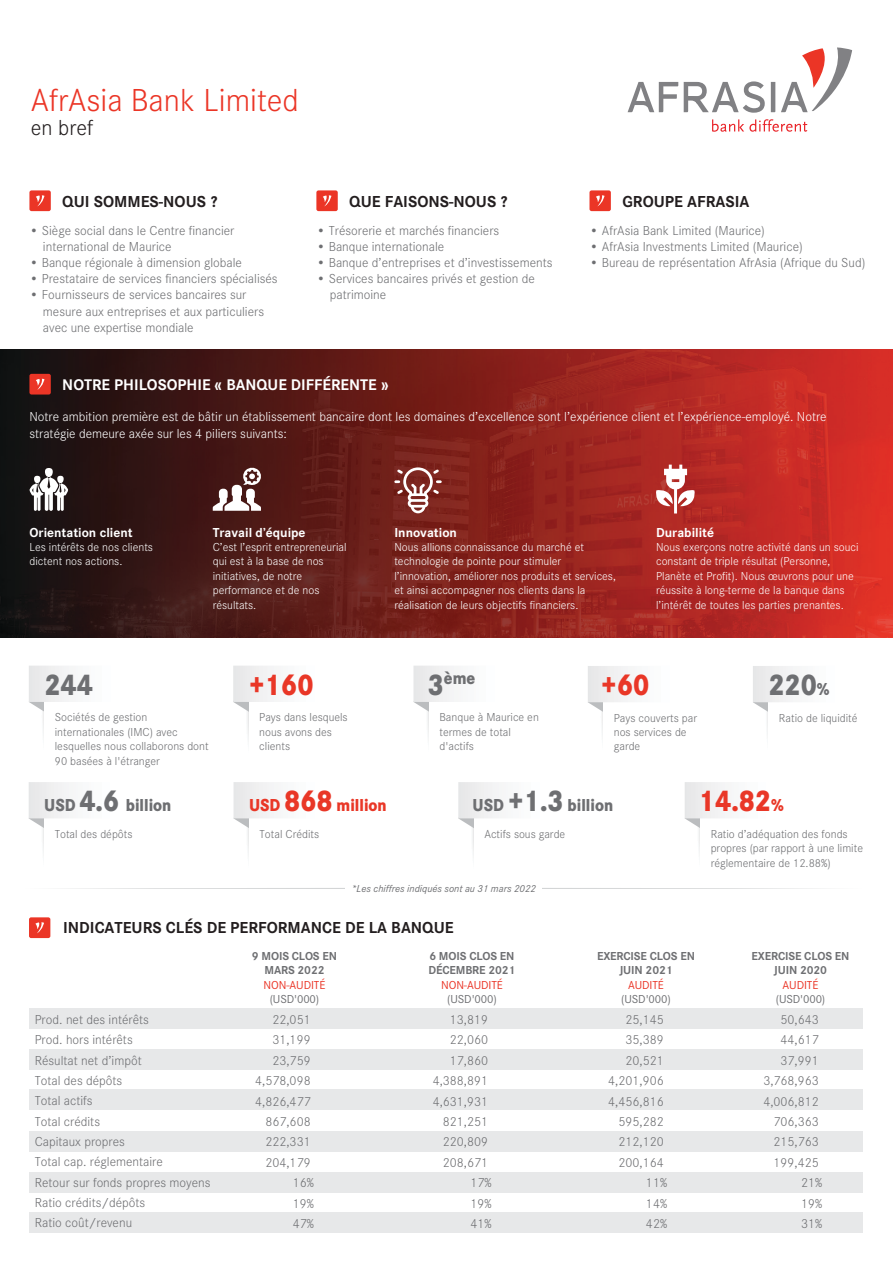
<style>
.page{position:relative;width:893px;height:1263px;background:#fff}
.page>*{position:absolute;margin:0;border:0;box-sizing:border-box;transform-origin:0 0}
.t1{font:300 33px "Corporate S";color:#eb3526}
.t2{font:800 31.05px "Corporate S";color:#e93727;scale:.85 1}
.t3{font:800 31.05px "Corporate S";color:#6e6f72;scale:.85 1}
.t4{font:300 22.5px "Corporate S";color:#231e1f}
.t5{font:800 18.15px "Corporate S";color:#6e6f72;scale:.85 1}
.t6{font:800 18px "Corporate S";color:#6e6f72;scale:.85 1}
.t7{font:800 18px "Corporate S";color:#e93727;scale:.85 1}
.t8{font:700 16.5px "Corporate S";color:#231e1f}
.t9{font:700 16.05px "Corporate S";color:#fff}
.t10{font:300 13.5px/20.4px "Corporate S";color:#6e6f72}
.t11{font:300 13.5px/16.2px "Corporate S";color:#fff}
.t12{font:700 13.5px "Corporate S";color:#fff}
.t13{font:300 12px/14.4px "Corporate S";color:#fff}
.t14{font:300 12px/14.4px "Corporate S";color:#6e6f72}
.t15{font:700 12px/14.4px "Corporate S";letter-spacing:-.01em;color:#6e6f72;text-align:center}
.t16{font:12px "Corporate S";letter-spacing:-.01em;color:#6e6f72}
.t17{font:12px "Corporate S";letter-spacing:-.01em;color:#ea3526}
.t18{font:italic 10.5px "Corporate S";color:#6e6f72}
.s1{font-size:31.05px}
.s2{font-size:18px}
</style>
<div class="page">
<img style="left:0;top:349px;width:893px;height:288px">
<div style="left:29px;top:917px;width:21px;height:21px;background:#eb3526;border-radius:2px"></div>
<svg style="left:35px;top:922px;width:9px;height:11px"></svg>
<div style="left:29px;top:374px;width:22px;height:20px;background:#eb3526;border-radius:2px"></div>
<svg style="left:36px;top:379px;width:8px;height:11px"></svg>
<div style="left:589px;top:190px;width:22px;height:21px;background:#eb3526;border-radius:2px"></div>
<svg style="left:596px;top:195px;width:8px;height:11px"></svg>
<div style="left:316px;top:190px;width:22px;height:21px;background:#eb3526;border-radius:2px"></div>
<svg style="left:323px;top:195px;width:8px;height:11px"></svg>
<div style="left:29px;top:190px;width:22px;height:21px;background:#eb3526;border-radius:2px"></div>
<svg style="left:36px;top:195px;width:8px;height:11px"></svg>
<svg style="left:712px;top:119px;width:95px;height:13px"></svg>
<svg style="left:628px;top:82px;width:50px;height:30px"></svg>
<svg style="left:684px;top:81px;width:81px;height:32px"></svg>
<svg style="left:771px;top:82px;width:4px;height:30px"></svg>
<svg style="left:781px;top:47px;width:71px;height:65px"></svg>
<div style="left:45px;top:468px;width:8px;height:9px;background:#fff;border-radius:4px"></div>
<svg style="left:30px;top:477px;width:38px;height:34px"></svg>
<div style="left:34px;top:476px;width:6px;height:7px;background:#fff;border-radius:3px"></div>
<svg style="left:655px;top:465px;width:41px;height:48px"></svg>
<svg style="left:394px;top:467px;width:48px;height:46px"></svg>
<svg style="left:213px;top:467px;width:49px;height:44px"></svg>
<svg style="left:29px;top:666px;width:40px;height:70px"></svg>
<svg style="left:233px;top:666px;width:41px;height:74px"></svg>
<svg style="left:413px;top:666px;width:41px;height:72px"></svg>
<svg style="left:685px;top:782px;width:40px;height:71px"></svg>
<svg style="left:588px;top:666px;width:40px;height:70px"></svg>
<svg style="left:29px;top:782px;width:40px;height:71px"></svg>
<svg style="left:234px;top:782px;width:40px;height:73px"></svg>
<svg style="left:458px;top:782px;width:41px;height:74px"></svg>
<svg style="left:753px;top:666px;width:40px;height:69px"></svg>
<svg style="left:68px;top:888px;width:751px;height:1px"></svg>
<div style="left:345px;top:884px;width:197px;height:10px;background:#fff"></div>
<div style="left:29px;top:1008px;width:833px;height:21px;background:#e7e8e9"></div>
<div style="left:29px;top:1049px;width:833px;height:21px;background:#e7e8e9"></div>
<div style="left:29px;top:1089px;width:833px;height:21px;background:#e7e8e9"></div>
<div style="left:29px;top:1131px;width:833px;height:20px;background:#e7e8e9"></div>
<div style="left:29px;top:1172px;width:833px;height:21px;background:#e7e8e9"></div>
<div style="left:29px;top:1212px;width:833px;height:21px;background:#e7e8e9"></div>
<h1 class="t1" style="left:31px;top:82px;width:269px">AfrAsia Bank Limited</h1>
<h3 class="t4" style="left:31px;top:115px;width:64px">en bref</h3>
<p class="t8" style="left:62px;top:192px;width:156px">QUI SOMMES-NOUS ?</p>
<p class="t10" style="left:43px;top:222px;width:193px;line-height:16.2px;text-indent:-14px">• Siège social dans le Centre financier international de Maurice</p>
<p class="t10" style="left:29px;top:253px;width:214px">• Banque régionale à dimension globale</p>
<p class="t10" style="left:29px;top:269px;width:250px">• Prestataire de services financiers spécialisés</p>
<p class="t10" style="left:43px;top:287px;width:223px;line-height:16.2px;text-indent:-14px">• Fournisseurs de services bancaires sur mesure aux entreprises et aux particuliers avec une expertise mondiale</p>
<p class="t8" style="left:349px;top:192px;width:160px">QUE FAISONS-NOUS ?</p>
<p class="t10" style="left:316px;top:220px;width:184px">• Trésorerie et marchés financiers</p>
<p class="t10" style="left:316px;top:236px;width:129px">• Banque internationale</p>
<p class="t10" style="left:316px;top:253px;width:238px">• Banque d’entreprises et d’investissements</p>
<p class="t10" style="left:330px;top:271px;width:207px;line-height:16.2px;text-indent:-14px">• Services bancaires privés et gestion de patrimoine</p>
<p class="t8" style="left:622px;top:192px;width:129px">GROUPE AFRASIA</p>
<p class="t10" style="left:589px;top:220px;width:177px">• AfrAsia Bank Limited (Maurice)</p>
<p class="t10" style="left:589px;top:236px;width:215px">• AfrAsia Investments Limited (Maurice)</p>
<p class="t10" style="left:589px;top:253px;width:277px">• Bureau de représentation AfrAsia (Afrique du Sud)</p>
<p class="t9" style="left:62px;top:375px;width:328px">NOTRE PHILOSOPHIE « BANQUE DIFFÉRENTE »</p>
<p class="t11" style="left:29px;top:409px;width:799px">Notre ambition première est de bâtir un établissement bancaire dont les domaines d’excellence sont l’expérience client et l’expérience-employé. Notre stratégie demeure axée sur les 4 piliers suivants:</p>
<p class="t12" style="left:30px;top:524px;width:105px">Orientation client</p>
<p class="t13" style="left:30px;top:540px;width:125px">Les intérêts de nos clients dictent nos actions.</p>
<h2 class="t3" style="left:44px;top:666px;width:59px">244</h2>
<p class="t12" style="left:213px;top:524px;width:94px">Travail d’équipe</p>
<p class="t13" style="left:213px;top:540px;width:135px">C’est l’esprit entrepreneurial qui est à la base de nos initiatives, de notre performance et de nos résultats.</p>
<p class="t12" style="left:394px;top:524px;width:64px">Innovation</p>
<p class="t13" style="left:394px;top:540px;width:223px">Nous allions connaissance du marché et technologie de pointe pour stimuler l’innovation, améliorer nos produits et services, et ainsi accompagner nos clients dans la réalisation de leurs objectifs financiers.</p>
<p class="t12" style="left:656px;top:524px;width:59px">Durabilité</p>
<p class="t13" style="left:656px;top:540px;width:204px">Nous exerçons notre activité dans un souci constant de triple résultat (Personne, Planète et Profit). Nous œuvrons pour une réussite à long-terme de la banque dans l’intérêt de toutes les parties prenantes.</p>
<h2 class="t2" style="left:249px;top:666px;width:78px">+160</h2>
<h3 class="t5" style="left:428px;top:667px;width:57px"><span class="s1">3</span>ème</h3>
<h2 class="t2" style="left:601px;top:666px;width:59px">+60</h2>
<h2 class="t3" style="left:768px;top:666px;width:74px">220<span class="s2">%</span></h2>
<p class="t14" style="left:55px;top:710px;width:155px">Sociétés de gestion internationales (IMC) avec lesquelles nous collaborons dont<br>90 basées à l'étranger</p>
<p class="t14" style="left:259px;top:710px;width:90px">Pays dans lesquels nous avons des clients</p>
<p class="t14" style="left:440px;top:710px;width:101px">Banque à Maurice en termes de total d'actifs</p>
<p class="t14" style="left:614px;top:710px;width:85px">Pays couverts par nos services de garde</p>
<p class="t14" style="left:779px;top:710px;width:80px">Ratio de liquidité</p>
<h3 class="t6" style="left:44px;top:794px;width:151px">USD <span class="s1">4.6</span> billion</h3>
<h3 class="t7" style="left:249px;top:794px;width:163px">USD <span class="s1">868</span> million</h3>
<h3 class="t6" style="left:473px;top:794px;width:167px">USD <span class="s1">+1.3</span> billion</h3>
<h2 class="t2" style="left:699px;top:782px;width:101px">14.82<span class="s2">%</span></h2>
<p class="t14" style="left:55px;top:827px;width:79px">Total des dépôts</p>
<p class="t14" style="left:260px;top:827px;width:61px">Total Crédits</p>
<p class="t14" style="left:484px;top:827px;width:82px">Actifs sous garde</p>
<p class="t14" style="left:711px;top:827px;width:154px">Ratio d’adéquation des fonds propres (par rapport à une limite réglementaire de 12.88%)</p>
<p class="t18" style="left:351px;top:882px;width:186px">*Les chiffres indiqués sont au 31 mars 2022</p>
<p class="t8" style="left:63px;top:918px;width:392px">INDICATEURS CLÉS DE PERFORMANCE DE LA BANQUE</p>
<p class="t15" style="left:252px;top:949px;width:87px">9 MOIS CLOS EN<br>MARS 2022</p>
<p class="t17" style="left:264px;top:978px;width:63px">NON-AUDITÉ</p>
<p class="t16" style="left:270px;top:992px;width:51px">(USD'000)</p>
<p class="t10" style="left:255px;top:1009px;width:60px;text-align:right">22,051<br>31,199<br>23,759<br>4,578,098<br>4,826,477<br>867,608<br>222,331<br>204,179<br>16%<br>19%<br>47%</p>
<p class="t15" style="left:428px;top:949px;width:88px;text-align:left">6 MOIS CLOS EN<br>DÉCEMBRE 2021</p>
<p class="t17" style="left:441px;top:978px;width:63px">NON-AUDITÉ</p>
<p class="t16" style="left:447px;top:992px;width:51px">(USD'000)</p>
<p class="t15" style="left:597px;top:949px;width:99px">EXERCISE CLOS EN<br>JUIN 2021</p>
<p class="t17" style="left:628px;top:978px;width:37px">AUDITÉ</p>
<p class="t16" style="left:621px;top:992px;width:51px">(USD'000)</p>
<p class="t15" style="left:751px;top:949px;width:99px">EXERCISE CLOS EN<br>JUIN 2020</p>
<p class="t17" style="left:783px;top:978px;width:37px">AUDITÉ</p>
<p class="t16" style="left:776px;top:992px;width:51px">(USD'000)</p>
<p class="t10" style="left:35px;top:1009px;width:177px">Prod. net des intérêts<br>Prod. hors intérêts<br>Résultat net d’impôt<br>Total des dépôts<br>Total actifs<br>Total crédits<br>Capitaux propres<br>Total cap. réglementaire<br>Retour sur fonds propres moyens<br>Ratio crédits/dépôts<br>Ratio coût/revenu</p>
<p class="t10" style="left:608px;top:1009px;width:60px;text-align:right">25,145<br>35,389<br>20,521<br>4,201,906<br>4,456,816<br>595,282<br>212,120<br>200,164<br>11%<br>14%<br>42%</p>
<p class="t10" style="left:433px;top:1009px;width:60px;text-align:right">13,819<br>22,060<br>17,860<br>4,388,891<br>4,631,931<br>821,251<br>220,809<br>208,671<br>17%<br>19%<br>41%</p>
<p class="t10" style="left:763px;top:1009px;width:60px;text-align:right">50,643<br>44,617<br>37,991<br>3,768,963<br>4,006,812<br>706,363<br>215,763<br>199,425<br>21%<br>19%<br>31%</p>
</div>
